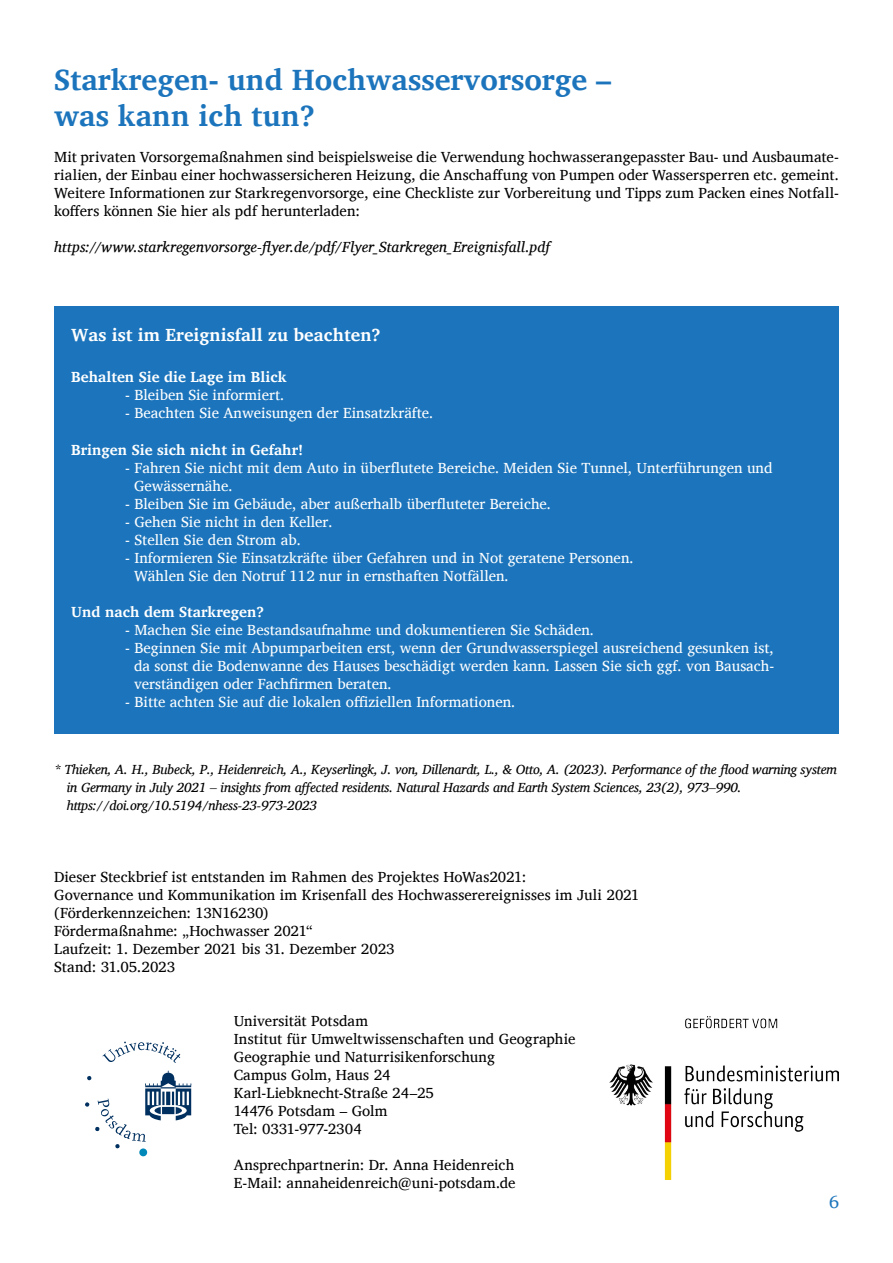
<style>
.page{position:relative;width:893px;height:1263px;background:#fff}
.page>*{position:absolute;margin:0;border:0;box-sizing:border-box;transform-origin:0 0}
.t1{font:700 30px/36px "Charis SIL";color:#1c75bc}
.t2{font:700 18px "Charis SIL";color:#fff}
.t3{font:18px "Charis SIL";color:#1c75bc}
.P1{font:15px/18px "Charis SIL";letter-spacing:.005em;color:#000}
.t4{font:15px/18px "Charis SIL";color:#fff}
.P1-2{font:italic 15px "Charis SIL";letter-spacing:.01em;color:#000}
.t5{font:700 15px "Charis SIL";color:#fff}
.t6{font:italic 13.5px "Charis SIL";letter-spacing:-.01em;color:#000}
</style>
<div class="page">
<div style="left:54px;top:306px;width:785px;height:428px;background:#1c75bc"></div>
<div style="left:139px;top:1148px;width:8px;height:8px;background:#0088b9;border-radius:50%"></div>
<svg style="left:102px;top:1041px;width:78px;height:22px"></svg>
<svg style="left:85px;top:1070px;width:106px;height:79px"></svg>
<img style="left:610px;top:1016px;width:229px;height:163px">
<p class="t1" style="left:54px;top:62px;width:559px">Starkregen- und Hochwasservorsorge – was kann ich tun?</p>
<p class="P1" style="left:54px;top:148px;width:786px">Mit privaten Vorsorgemaßnahmen sind beispielsweise die Verwendung hochwasserangepasster Bau- und Ausbaumate&shy;rialien, der Einbau einer hochwassersicheren Heizung, die Anschaffung von Pumpen oder Wassersperren etc. gemeint.</p>
<p class="P1" style="left:54px;top:184px;width:786px">Weitere Informationen zur Starkregenvorsorge, eine Checkliste zur Vorbereitung und Tipps zum Packen eines Notfall&shy;koffers können Sie hier als pdf herunterladen:</p>
<p class="P1-2" style="left:54px;top:238px;width:498px">https://www.starkregenvorsorge-flyer.de/pdf/Flyer_Starkregen_Ereignisfall.pdf</p>
<p class="t2" style="left:71px;top:324px;width:311px">Was ist im Ereignisfall zu beachten?</p>
<p class="t5" style="left:71px;top:368px;width:217px">Behalten Sie die Lage im Blick</p>
<p class="t4" style="left:125px;top:386px;width:161px">- Bleiben Sie informiert.</p>
<p class="t4" style="left:125px;top:404px;width:310px">- Beachten Sie Anweisungen der Einsatzkräfte.</p>
<p class="t5" style="left:71px;top:440px;width:234px">Bringen Sie sich nicht in Gefahr!</p>
<p class="t4" style="left:134px;top:458px;width:640px;text-indent:-9px">- Fahren Sie nicht mit dem Auto in überflutete Bereiche. Meiden Sie Tunnel, Unterführungen und<br>Gewässernähe.</p>
<p class="t4" style="left:125px;top:494px;width:427px">- Bleiben Sie im Gebäude, aber außerhalb überfluteter Bereiche.</p>
<p class="t4" style="left:125px;top:512px;width:209px">- Gehen Sie nicht in den Keller.</p>
<p class="t4" style="left:125px;top:530px;width:177px">- Stellen Sie den Strom ab.</p>
<p class="t4" style="left:125px;top:548px;width:510px">- Informieren Sie Einsatzkräfte über Gefahren und in Not geratene Personen.</p>
<p class="t4" style="left:134px;top:566px;width:376px">Wählen Sie den Notruf 112 nur in ernsthaften Notfällen.</p>
<p class="t5" style="left:71px;top:602px;width:195px">Und nach dem Starkregen?</p>
<p class="t4" style="left:125px;top:620px;width:470px">- Machen Sie eine Bestandsaufnahme und dokumentieren Sie Schäden.</p>
<p class="t4" style="left:125px;top:638px;width:650px">- Beginnen Sie mit Abpumparbeiten erst, wenn der Grundwasserspiegel ausreichend gesunken ist,</p>
<p class="t4" style="left:134px;top:656px;width:642px">da sonst die Bodenwanne des Hauses beschädigt werden kann. Lassen Sie sich ggf. von Bausach-</p>
<p class="t4" style="left:134px;top:674px;width:259px">verständigen oder Fachfirmen beraten.</p>
<p class="t4" style="left:125px;top:692px;width:392px">- Bitte achten Sie auf die lokalen offiziellen Informationen.</p>
<p class="t6" style="left:54px;top:762px;width:784px">* Thieken, A. H., Bubeck, P., Heidenreich, A., Keyserlingk, J. von, Dillenardt, L., &amp; Otto, A. (2023). Performance of the flood warning system</p>
<p class="t6" style="left:67px;top:780px;width:676px">in Germany in July 2021 – insights from affected residents. Natural Hazards and Earth System Sciences, 23(2), 973–990.</p>
<p class="t6" style="left:67px;top:798px;width:252px">https://doi.org/10.5194/nhess-23-973-2023</p>
<p class="P1" style="left:54px;top:868px;width:474px">Dieser Steckbrief ist entstanden im Rahmen des Projektes HoWas2021:</p>
<p class="P1" style="left:54px;top:886px;width:587px">Governance und Kommunikation im Krisenfall des Hochwasserereignisses im Juli 2021</p>
<p class="P1" style="left:54px;top:904px;width:216px">(Förderkennzeichen: 13N16230)</p>
<p class="P1" style="left:54px;top:922px;width:260px">Fördermaßnahme: „Hochwasser 2021“</p>
<p class="P1" style="left:54px;top:940px;width:342px">Laufzeit: 1. Dezember 2021 bis 31. Dezember 2023</p>
<p class="P1" style="left:54px;top:958px;width:123px">Stand: 31.05.2023</p>
<p class="P1" style="left:234px;top:1012px;width:136px">Universität Potsdam</p>
<p class="P1" style="left:234px;top:1030px;width:343px">Institut für Umweltwissenschaften und Geographie</p>
<p class="P1" style="left:234px;top:1048px;width:263px">Geographie und Naturrisikenforschung</p>
<p class="P1" style="left:234px;top:1066px;width:158px">Campus Golm, Haus 24</p>
<p class="P1" style="left:234px;top:1084px;width:202px">Karl-Liebknecht-Straße 24–25</p>
<p class="P1" style="left:234px;top:1102px;width:155px">14476 Potsdam – Golm</p>
<p class="P1" style="left:234px;top:1120px;width:130px">Tel: 0331-977-2304</p>
<p class="P1" style="left:234px;top:1156px;width:282px">Ansprechpartnerin: Dr. Anna Heidenreich</p>
<p class="P1" style="left:234px;top:1174px;width:283px">E-Mail: annaheidenreich@uni-potsdam.de</p>
<p class="t3" style="left:829px;top:1191px;width:12px">6</p>
</div>
